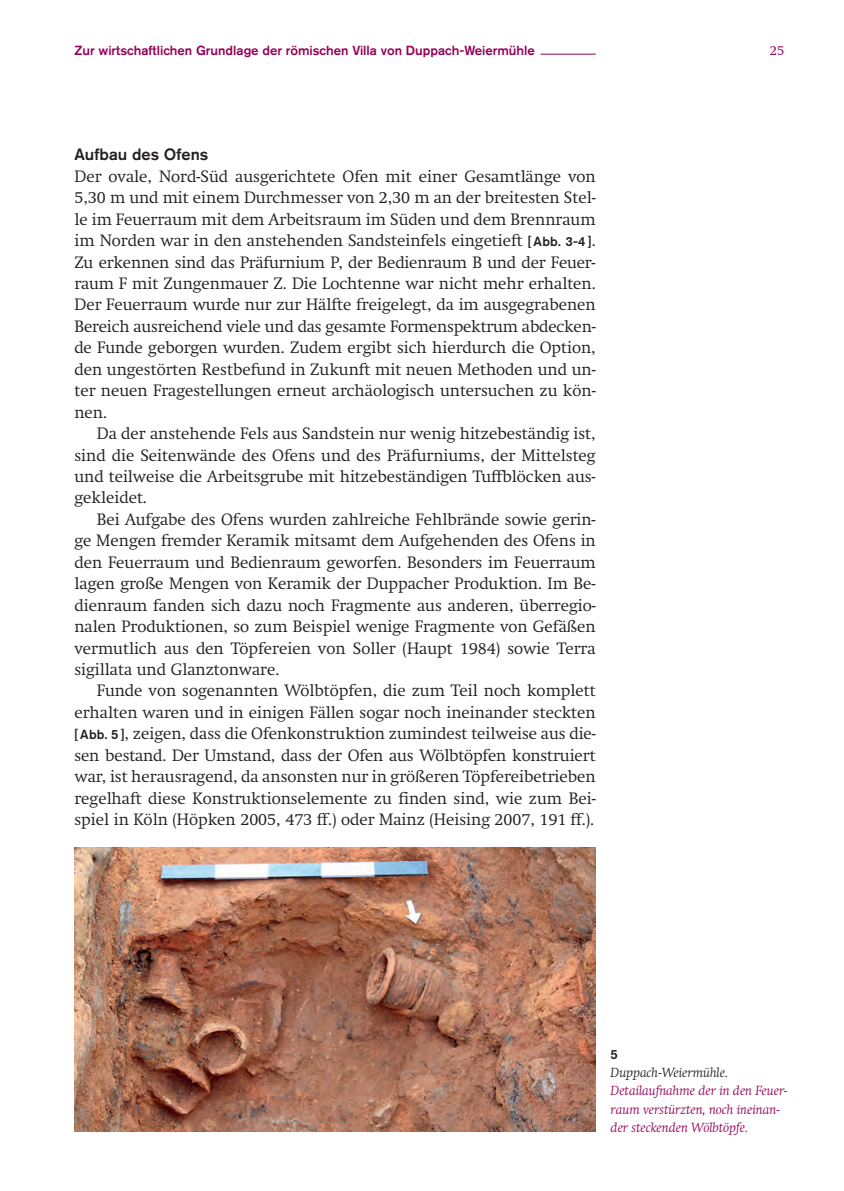
<style>
.page{position:relative;width:844px;height:1191px;background:#fff}
.page>*{position:absolute;margin:0;border:0;box-sizing:border-box;transform-origin:0 0}
.t1{font:300 16.28px/21.3px "Swift";color:#231f20;text-align:justify}
.t2{font:500 16.28px "Akzidenz Grotesk Std";color:#231f20}
.t3{font:italic 300 13.12px/18.4px "Swift";color:#950058}
.t4{font:500 13.12px "Akzidenz Grotesk Std";color:#950058}
.t5{font:italic 300 13.12px "Swift";color:#231f20}
.t6{font:300 13.12px "Swift";color:#950058}
.t7{font:500 13.12px "Akzidenz Grotesk Std";color:#231f20}
.s1{font-family:"Akzidenz Grotesk Std";font-weight:500;font-size:13.12px}
</style>
<div class="page">
<hr style="left:540px;top:54px;width:55px;height:1px;background:#950058">
<img style="left:74px;top:847px;width:521px;height:284px">
<p class="t4" style="left:74px;top:42px;width:462px">Zur wirtschaftlichen Grundlage der römischen Villa von Duppach-Weiermühle</p>
<p class="t6" style="left:769px;top:42px;width:16px">25</p>
<p class="t2" style="left:74px;top:145px;width:135px">Aufbau des Ofens</p>
<p class="t1" style="left:74px;top:166px;width:522px">Der ovale, Nord-Süd ausgerichtete Ofen mit einer Gesamtlänge von 5,30 m und mit einem Durchmesser von 2,30 m an der breitesten Stel&shy;le im Feuerraum mit dem Arbeitsraum im Süden und dem Brennraum im Norden war in den anstehenden Sandsteinfels eingetieft <span class="s1">[ Abb. 3-4 ]</span>.<br>Zu erkennen sind das Präfurnium P, der Bedienraum B und der Feuer&shy;raum F mit Zungenmauer Z. Die Lochtenne war nicht mehr erhalten.<br>Der Feuerraum wurde nur zur Hälfte freigelegt, da im ausgegrabenen Bereich ausreichend viele und das gesamte Formenspektrum abdecken&shy;de Funde geborgen wurden. Zudem ergibt sich hierdurch die Option, den ungestörten Restbefund in Zukunft mit neuen Methoden und un&shy;ter neuen Fragestellungen erneut archäologisch untersuchen zu kön&shy;nen.</p>
<p class="t1" style="left:74px;top:423px;width:522px;text-indent:22px">Da der anstehende Fels aus Sandstein nur wenig hitzebeständig ist, sind die Seitenwände des Ofens und des Präfurniums, der Mittelsteg und teilweise die Arbeitsgrube mit hitzebeständigen Tuffblöcken aus&shy;gekleidet.</p>
<p class="t1" style="left:74px;top:509px;width:522px;text-indent:22px">Bei Aufgabe des Ofens wurden zahlreiche Fehlbrände sowie gerin&shy;ge Mengen fremder Keramik mitsamt dem Aufgehenden des Ofens in den Feuerraum und Bedienraum geworfen. Besonders im Feuerraum lagen große Mengen von Keramik der Duppacher Produktion. Im Be&shy;dienraum fanden sich dazu noch Fragmente aus anderen, überregio&shy;nalen Produktionen, so zum Beispiel wenige Fragmente von Gefäßen vermutlich aus den Töpfereien von Soller (Haupt 1984) sowie Terra sigillata und Glanztonware.</p>
<p class="t1" style="left:74px;top:680px;width:522px;text-indent:22px">Funde von sogenannten Wölbtöpfen, die zum Teil noch komplett erhalten waren und in einigen Fällen sogar noch ineinander steckten <span class="s1">[ Abb. 5 ]</span>, zeigen, dass die Ofenkonstruktion zumindest teilweise aus die&shy;sen bestand. Der Umstand, dass der Ofen aus Wölbtöpfen konstruiert war, ist herausragend, da ansonsten nur in größeren Töpfereibetrieben regelhaft diese Konstruktionselemente zu finden sind, wie zum Bei&shy;spiel in Köln (Höpken 2005, 473 ff.) oder Mainz (Heising 2007, 191 ff.).</p>
<p class="t7" style="left:610px;top:1046px;width:9px">5</p>
<p class="t5" style="left:610px;top:1064px;width:119px">Duppach-Weiermühle.</p>
<p class="t3" style="left:610px;top:1081px;width:178px">Detailaufnahme der in den Feuer&shy;raum verstürzten, noch ineinan&shy;der steckenden Wölbtöpfe.</p>
</div>
